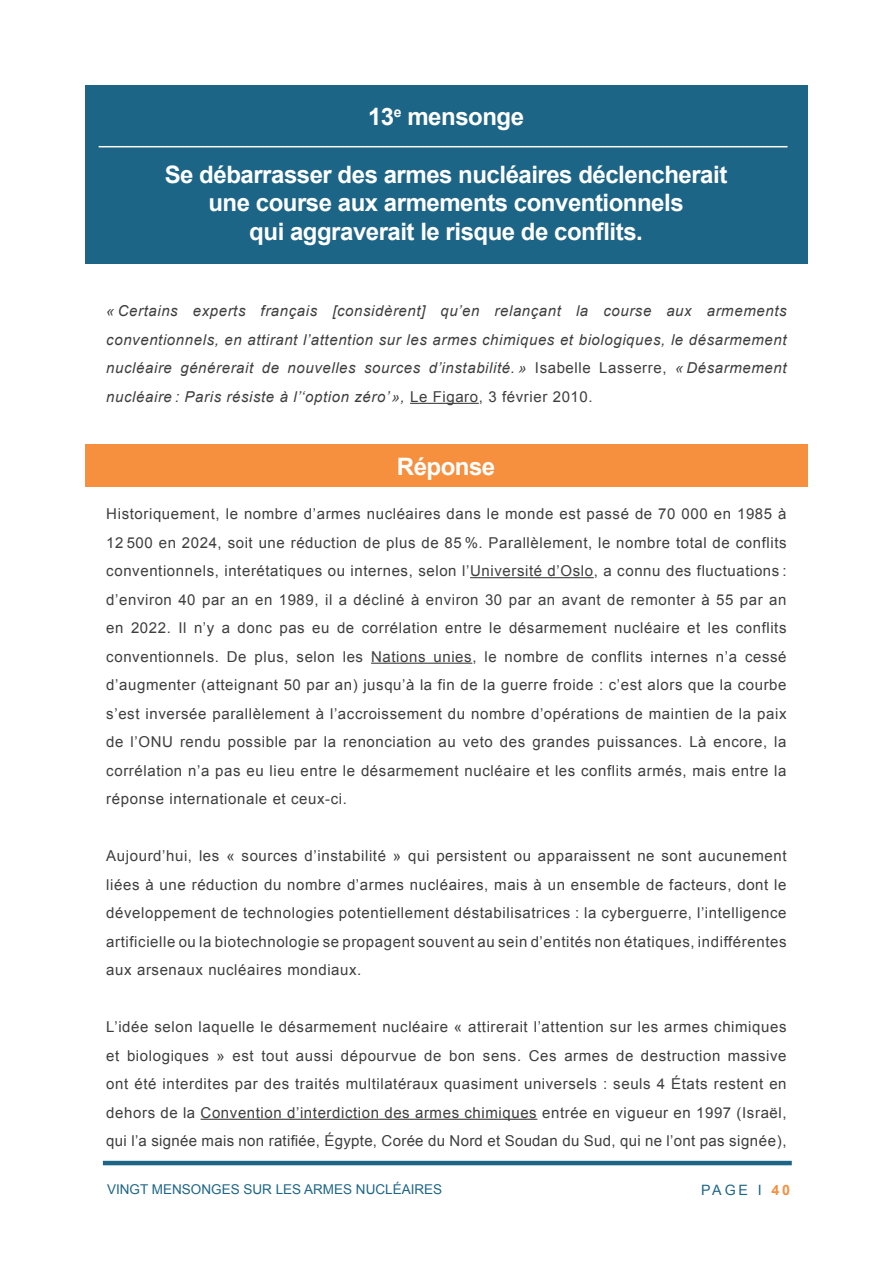
<style>
.page{position:relative;width:893px;height:1263px;background:#fff}
.page>*{position:absolute;margin:0;border:0;box-sizing:border-box;transform-origin:0 0}
.t1{font:700 24px/28.8px "Arial";letter-spacing:-.02em;color:#fff;text-align:center}
.t2{font:15px/28.5px "Arial";letter-spacing:.04em;color:#3e3e3f;text-align:justify}
.t3{font:italic 15px/28.5px "Arial";letter-spacing:.04em;color:#3e3e3f;text-align:justify}
.t4{font:14.25px "Arial";color:#1c6586}
.t5{font:13.5px "Arial";color:#1c6586}
.s1{font-style:normal}
.s2{font-weight:700;color:#f6903f}
</style>
<div class="page">
<hr style="left:103px;top:1161px;width:689px;height:4px;background:#1c6586">
<div style="left:85px;top:85px;width:723px;height:179px;background:#1c6586"></div>
<hr style="left:470px;top:577px;width:124px;height:1px;background:#3e3e3f">
<hr style="left:371px;top:663px;width:101px;height:1px;background:#3e3e3f">
<hr style="left:201px;top:1119px;width:336px;height:1px;background:#3e3e3f">
<hr style="left:410px;top:403px;width:69px;height:1px;background:#3e3e3f">
<hr style="left:99px;top:146px;width:688px;height:1px;background:#fff">
<div style="left:85px;top:444px;width:723px;height:43px;background:#f6903f"></div>
<p class="t1" style="left:368px;top:103px;width:158px">13<sup>e</sup> mensonge</p>
<p class="t1" style="left:165px;top:160px;width:564px">Se débarrasser des armes nucléaires déclencherait une course aux armements conventionnels<br>qui aggraverait le risque de conflits.</p>
<p class="t3" style="left:106px;top:297px;width:682px">« Certains experts français [considèrent] qu’en relançant la course aux armements conventionnels, en attirant l’attention sur les armes chimiques et biologiques, le désarmement nucléaire générerait de nouvelles sources d’instabilité. » <span class="s1">Isabelle Lasserre,</span> « Désarmement nucléaire : Paris résiste à l’‘option zéro’ », <span class="s1">Le Figaro, 3 février 2010.</span></p>
<p class="t1" style="left:397px;top:452px;width:100px">Réponse</p>
<p class="t2" style="left:106px;top:500px;width:682px">Historiquement, le nombre d’armes nucléaires dans le monde est passé de 70 000 en 1985 à 12 500 en 2024, soit une réduction de plus de 85 %. Parallèlement, le nombre total de conflits conventionnels, interétatiques ou internes, selon l’Université d’Oslo, a connu des fluctuations : d’environ 40 par an en 1989, il a décliné à environ 30 par an avant de remonter à 55 par an en 2022. Il n’y a donc pas eu de corrélation entre le désarmement nucléaire et les conflits conventionnels. De plus, selon les Nations unies, le nombre de conflits internes n’a cessé d’augmenter (atteignant 50 par an) jusqu’à la fin de la guerre froide : c’est alors que la courbe s’est inversée parallèlement à l’accroissement du nombre d’opérations de maintien de la paix de l’ONU rendu possible par la renonciation au veto des grandes puissances. Là encore, la corrélation n’a pas eu lieu entre le désarmement nucléaire et les conflits armés, mais entre la réponse internationale et ceux-ci.</p>
<p class="t2" style="left:106px;top:842px;width:682px">Aujourd’hui, les « sources d’instabilité » qui persistent ou apparaissent ne sont aucunement liées à une réduction du nombre d’armes nucléaires, mais à un ensemble de facteurs, dont le développement de technologies potentiellement déstabilisatrices : la cyberguerre, l’intelligence artificielle ou la biotechnologie se propagent souvent au sein d’entités non étatiques, indifférentes aux arsenaux nucléaires mondiaux.</p>
<p class="t2" style="left:106px;top:1013px;width:682px">L’idée selon laquelle le désarmement nucléaire « attirerait l’attention sur les armes chimiques et biologiques » est tout aussi dépourvue de bon sens. Ces armes de destruction massive ont été interdites par des traités multilatéraux quasiment universels : seuls 4 États restent en dehors de la Convention d’interdiction des armes chimiques entrée en vigueur en 1997 (Israël, qui l’a signée mais non ratifiée, Égypte, Corée du Nord et Soudan du Sud, qui ne l’ont pas signée),</p>
<p class="t5" style="left:107px;top:1180px;width:337px">VINGT MENSONGES SUR LES ARMES NUCLÉAIRES</p>
<p class="t4" style="left:701px;top:1180px;width:91px">PAGE I <span class="s2">40</span></p>
</div>
